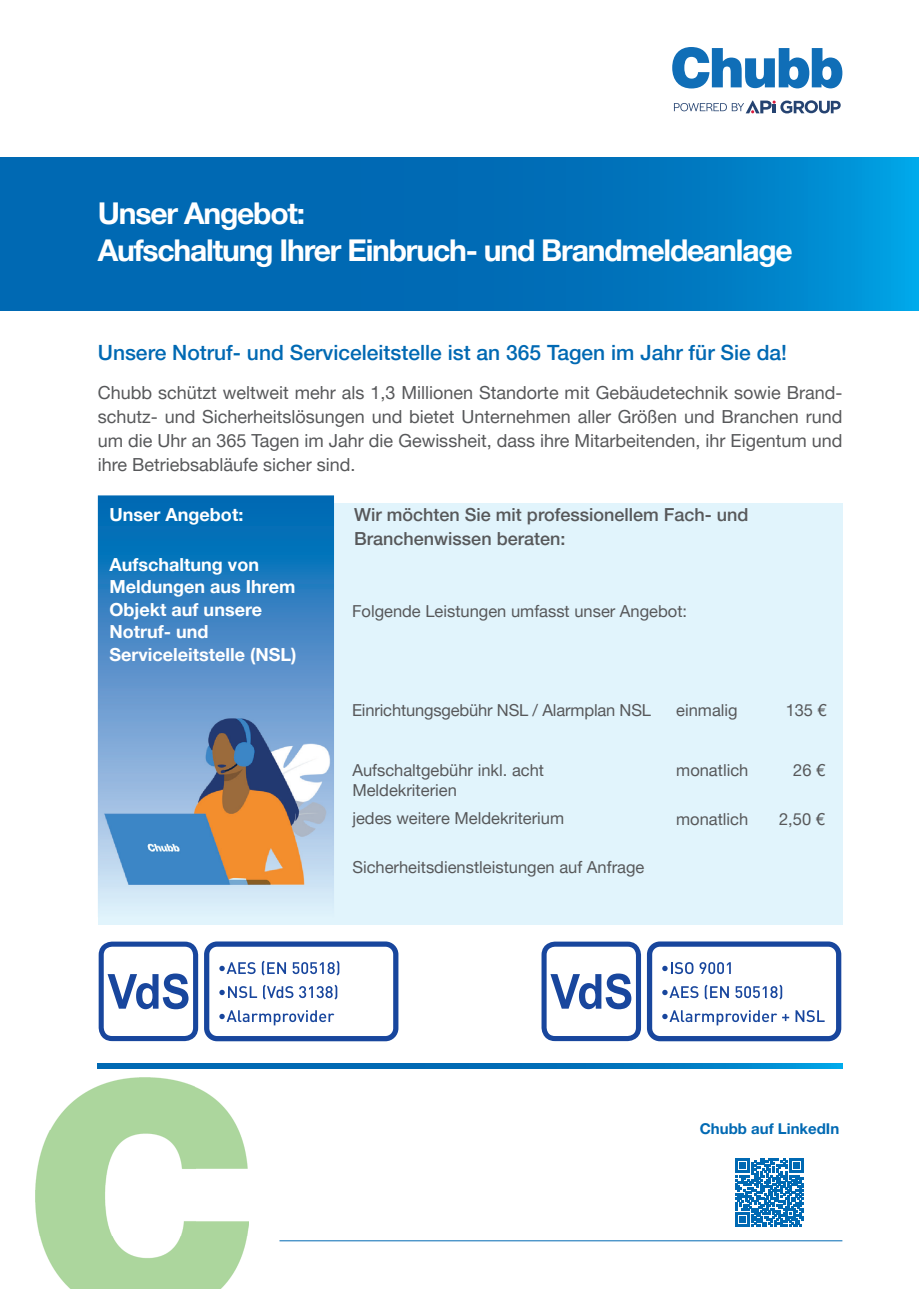
<style>
.page{position:relative;width:919px;height:1289px;background:#fff}
.page>*{position:absolute;margin:0;border:0;box-sizing:border-box;transform-origin:0 0}
.t1{font:700 30px/37.5px "Helvetica Neue LT Pro";letter-spacing:-.04em;color:#fff}
.t2{font:500 21px "Helvetica Neue LT Pro";color:#0069b3}
.t3{font:18px/24px "Helvetica Neue LT Pro";color:#57585a;text-align:justify}
.t4{font:700 18px/22.5px "Helvetica Neue LT Pro";color:#fff}
.t5{font:500 18px/24px "Helvetica Neue LT Pro";color:#57585a}
.t6{font:16.5px/19.8px "Helvetica Neue LT Pro";color:#57585a}
.t7{font:700 15px "Helvetica Neue";color:#0069b3}
</style>
<div class="page">
<svg style="left:0;top:157px;width:918px;height:153px;background:#0073bc"></svg>
<hr style="left:279px;top:1240px;width:563px;height:1px;background:#0069b3">
<svg style="left:98px;top:1063px;width:744px;height:4px;background:#0073bc"></svg>
<div style="left:98px;top:503px;width:744px;height:421px;background:#e1f4fc"></div>
<svg style="left:98px;top:495px;width:236px;height:408px;background:#2d7fc0"></svg>
<img style="left:101px;top:688px;width:230px;height:215px">
<div style="left:99px;top:941px;width:99px;height:100px;border:5px solid #18469d;border-radius:11px"></div>
<svg style="left:108px;top:973px;width:80px;height:36px"></svg>
<svg style="left:219px;top:962px;width:36px;height:12px"></svg>
<svg style="left:262px;top:960px;width:24px;height:15px"></svg>
<svg style="left:292px;top:960px;width:47px;height:15px"></svg>
<svg style="left:263px;top:984px;width:30px;height:15px"></svg>
<svg style="left:299px;top:984px;width:38px;height:15px"></svg>
<svg style="left:219px;top:986px;width:38px;height:12px"></svg>
<svg style="left:219px;top:1010px;width:115px;height:15px"></svg>
<div style="left:204px;top:941px;width:194px;height:100px;border:5px solid #18469d;border-radius:10px"></div>
<div style="left:541px;top:941px;width:100px;height:100px;border:5px solid #18469d;border-radius:11px"></div>
<svg style="left:550px;top:973px;width:81px;height:36px"></svg>
<svg style="left:662px;top:962px;width:31px;height:12px"></svg>
<svg style="left:699px;top:962px;width:31px;height:12px"></svg>
<svg style="left:704px;top:984px;width:24px;height:15px"></svg>
<svg style="left:735px;top:984px;width:47px;height:15px"></svg>
<svg style="left:662px;top:986px;width:36px;height:12px"></svg>
<svg style="left:795px;top:1010px;width:29px;height:12px"></svg>
<svg style="left:662px;top:1010px;width:127px;height:15px"></svg>
<div style="left:647px;top:941px;width:194px;height:100px;border:5px solid #18469d;border-radius:10px"></div>
<svg style="left:672px;top:47px;width:170px;height:41px"></svg>
<svg style="left:674px;top:100px;width:166px;height:13px"></svg>
<img style="left:36px;top:1077px;width:213px;height:211px">
<svg style="left:735px;top:1158px;width:68px;height:68px"></svg>
<h1 class="t1" style="left:98px;top:194px;width:696px">Unser Angebot:<br>Aufschaltung Ihrer Einbruch- und Brandmeldeanlage</h1>
<p class="t2" style="left:98px;top:339px;width:690px">Unsere Notruf- und Serviceleitstelle ist an 365 Tagen im Jahr für Sie da!</p>
<p class="t3" style="left:98px;top:380px;width:746px">Chubb schützt weltweit mehr als 1,3 Millionen Standorte mit Gebäudetechnik sowie Brand&shy;schutz- und Sicherheitslösungen und bietet Unternehmen aller Größen und Branchen rund um die Uhr an 365 Tagen im Jahr die Gewissheit, dass ihre Mitarbeitenden, ihr Eigentum und ihre Betriebsabläufe sicher sind.</p>
<p class="t4" style="left:110px;top:503px;width:135px">Unser Angebot:</p>
<p class="t4" style="left:110px;top:552px;width:188px">Aufschaltung von<br>Meldungen aus Ihrem<br>Objekt auf unsere<br>Notruf- und<br>Serviceleitstelle (NSL)</p>
<p class="t5" style="left:354px;top:503px;width:396px">Wir möchten Sie mit professionellem Fach- und<br>Branchenwissen beraten:</p>
<p class="t6" style="left:352px;top:601px;width:336px">Folgende Leistungen umfasst unser Angebot:</p>
<p class="t6" style="left:352px;top:699px;width:300px">Einrichtungsgebühr NSL / Alarmplan NSL</p>
<p class="t6" style="left:676px;top:699px;width:63px">einmalig</p>
<p class="t6" style="left:785px;top:699px;width:42px">135 €</p>
<p class="t6" style="left:352px;top:759px;width:193px">Aufschaltgebühr inkl. acht<br>Meldekriterien</p>
<p class="t6" style="left:352px;top:808px;width:213px">jedes weitere Meldekriterium</p>
<p class="t6" style="left:352px;top:856px;width:293px">Sicherheitsdienstleistungen auf Anfrage</p>
<p class="t6" style="left:676px;top:759px;width:74px">monatlich</p>
<p class="t6" style="left:676px;top:808px;width:74px">monatlich</p>
<p class="t6" style="left:793px;top:759px;width:34px">26 €</p>
<p class="t6" style="left:779px;top:808px;width:47px">2,50 €</p>
<p class="t7" style="left:699px;top:1119px;width:141px">Chubb auf LinkedIn</p>
</div>
